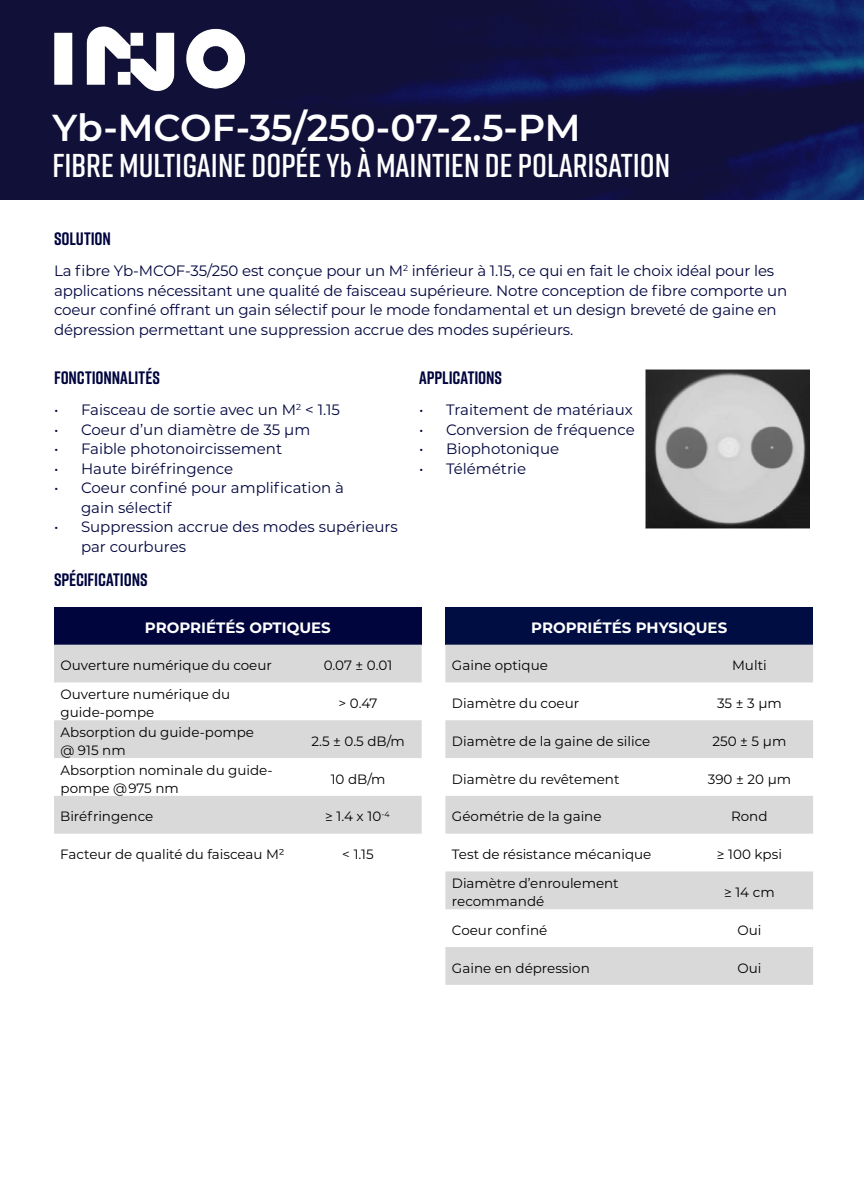
<style>
.page{position:relative;width:864px;height:1188px;background:#fff}
.page>*{position:absolute;margin:0;border:0;box-sizing:border-box;transform-origin:0 0}
.t1{font:600 37.5px "Montserrat";color:#fff}
.t2{font:600 33px "Rift";color:#fff}
.fiche_technique{font:700 18px "Rift";letter-spacing:-.005em;color:#00053e}
.t3{font:15px/19.5px "Montserrat";letter-spacing:-.01em;color:#00053e}
.Table_Paragraph{font:700 15px "Montserrat";color:#fff}
.Table_Paragraph-2{font:13.5px/18px "Montserrat";color:#000}
.s1{font-family:"Gill Sans";font-weight:400;font-stretch:condensed;font-size:34.5px}
</style>
<div class="page">
<img style="left:0;top:0;width:864px;height:200px">
<img style="left:38px;top:14px;width:218px;height:89px">
<img style="left:646px;top:369px;width:164px;height:160px">
<div style="left:54px;top:607px;width:368px;height:38px;background:#00053e"></div>
<svg style="left:54px;top:645px;width:368px;height:189px;fill:#d9d9d9"></svg>
<div style="left:445px;top:607px;width:368px;height:38px;background:#000d42"></div>
<svg style="left:445px;top:645px;width:368px;height:340px;fill:#d9d9d9"></svg>
<p class="t1" style="left:52px;top:101px;width:530px">Yb-MCOF-35/250-07-2.5-PM</p>
<p class="t2" style="left:52px;top:142px;width:619px">FIBRE MULTIGAINE DOPÉE Y<span class="s1">b</span> À MAINTIEN DE POLARISATION</p>
<p class="fiche_technique" style="left:54px;top:226px;width:59px">SOLUTION</p>
<p class="t3" style="left:54px;top:261px;width:735px">La fibre Yb-MCOF-35/250 est conçue pour un M<sup>2</sup> inférieur à 1.15, ce qui en fait le choix idéal pour les applications nécessitant une qualité de faisceau supérieure. Notre conception de fibre comporte un coeur confiné offrant un gain sélectif pour le mode fondamental et un design breveté de gaine en dépression permettant une suppression accrue des modes supérieurs.</p>
<p class="fiche_technique" style="left:54px;top:364px;width:108px">FONCTIONNALITÉS</p>
<p class="t3" style="left:54px;top:400px;width:287px">• Faisceau de sortie avec un M<sup>2</sup> &lt; 1.15</p>
<p class="t3" style="left:54px;top:419px;width:258px">• Coeur d’un diamètre de 35 µm</p>
<p class="t3" style="left:54px;top:439px;width:230px">• Faible photonoircissement</p>
<p class="t3" style="left:54px;top:458px;width:181px">• Haute biréfringence</p>
<p class="t3" style="left:81px;top:478px;width:265px;text-indent:-27px">• Coeur confiné pour amplification à gain sélectif</p>
<p class="t3" style="left:81px;top:517px;width:318px;text-indent:-27px">• Suppression accrue des modes supérieurs par courbures</p>
<p class="fiche_technique" style="left:54px;top:567px;width:95px">SPÉCIFICATIONS</p>
<p class="Table_Paragraph" style="left:145px;top:617px;width:188px">PROPRIÉTÉS OPTIQUES</p>
<p class="Table_Paragraph-2" style="left:61px;top:656px;width:213px">Ouverture numérique du coeur</p>
<p class="Table_Paragraph-2" style="left:324px;top:656px;width:70px">0.07 ± 0.01</p>
<p class="Table_Paragraph-2" style="left:61px;top:685px;width:171px">Ouverture numérique du guide-pompe</p>
<p class="Table_Paragraph-2" style="left:339px;top:694px;width:41px">&gt; 0.47</p>
<p class="Table_Paragraph-2" style="left:61px;top:722px;width:195px">Absorption du guide-pompe @ 915 nm</p>
<p class="Table_Paragraph-2" style="left:311px;top:731px;width:95px">2.5 ± 0.5 dB/m</p>
<p class="Table_Paragraph-2" style="left:61px;top:760px;width:214px">Absorption nominale du guide&shy;pompe @ 975 nm</p>
<p class="Table_Paragraph-2" style="left:331px;top:769px;width:56px">10 dB/m</p>
<p class="Table_Paragraph-2" style="left:60px;top:807px;width:95px">Biréfringence</p>
<p class="Table_Paragraph-2" style="left:325px;top:807px;width:66px">≥ 1.4 x 10<sup>-4</sup></p>
<p class="Table_Paragraph-2" style="left:60px;top:845px;width:226px">Facteur de qualité du faisceau M²</p>
<p class="Table_Paragraph-2" style="left:342px;top:845px;width:33px">&lt; 1.15</p>
<p class="fiche_technique" style="left:419px;top:364px;width:84px">APPLICATIONS</p>
<p class="t3" style="left:419px;top:400px;width:215px">• Traitement de matériaux</p>
<p class="t3" style="left:419px;top:419px;width:217px">• Conversion de fréquence</p>
<p class="t3" style="left:419px;top:439px;width:142px">• Biophotonique</p>
<p class="t3" style="left:419px;top:458px;width:109px">• Télémétrie</p>
<p class="Table_Paragraph" style="left:531px;top:617px;width:197px">PROPRIÉTÉS PHYSIQUES</p>
<p class="Table_Paragraph-2" style="left:452px;top:656px;width:97px">Gaine optique</p>
<p class="Table_Paragraph-2" style="left:732px;top:656px;width:36px">Multi</p>
<p class="Table_Paragraph-2" style="left:452px;top:694px;width:129px">Diamètre du coeur</p>
<p class="Table_Paragraph-2" style="left:717px;top:694px;width:66px">35 ± 3 µm</p>
<p class="Table_Paragraph-2" style="left:452px;top:731px;width:200px">Diamètre de la gaine de silice</p>
<p class="Table_Paragraph-2" style="left:712px;top:731px;width:75px">250 ± 5 µm</p>
<p class="Table_Paragraph-2" style="left:452px;top:769px;width:169px">Diamètre du revêtement</p>
<p class="Table_Paragraph-2" style="left:708px;top:769px;width:85px">390 ± 20 µm</p>
<p class="Table_Paragraph-2" style="left:452px;top:807px;width:151px">Géométrie de la gaine</p>
<p class="Table_Paragraph-2" style="left:731px;top:807px;width:38px">Rond</p>
<p class="Table_Paragraph-2" style="left:452px;top:845px;width:201px">Test de résistance mécanique</p>
<p class="Table_Paragraph-2" style="left:717px;top:845px;width:67px">≥ 100 kpsi</p>
<p class="Table_Paragraph-2" style="left:452px;top:874px;width:168px">Diamètre d’enroulement recommandé</p>
<p class="Table_Paragraph-2" style="left:724px;top:883px;width:52px">≥ 14 cm</p>
<p class="Table_Paragraph-2" style="left:452px;top:920px;width:97px">Coeur confiné</p>
<p class="Table_Paragraph-2" style="left:738px;top:920px;width:26px">Oui</p>
<p class="Table_Paragraph-2" style="left:452px;top:958px;width:139px">Gaine en dépression</p>
<p class="Table_Paragraph-2" style="left:738px;top:958px;width:26px">Oui</p>
</div>
